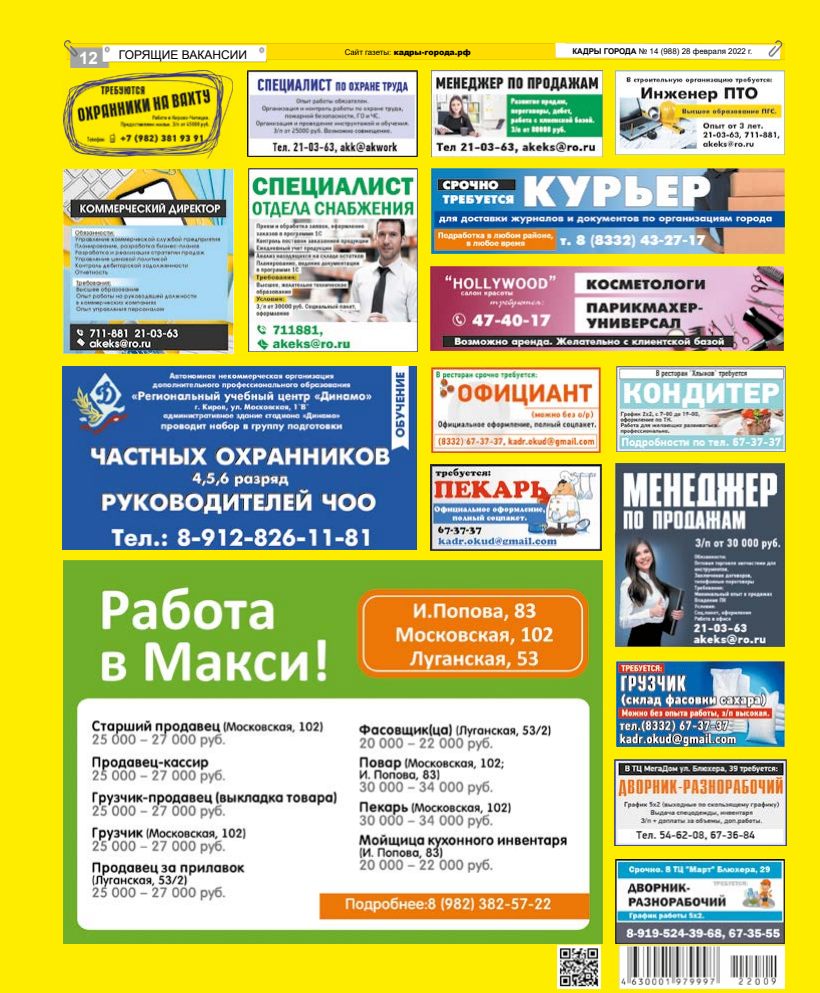
<style>
.page{position:relative;width:820px;height:993px;background:#fff}
.page>*{position:absolute;margin:0;border:0;box-sizing:border-box;transform-origin:0 0}
.t1{font:700 17px "Arial";color:#fff}
.t2{font:12px "Arial";color:#000}
.t3{font:8px "Arial";color:#000}
.t4{font:900 8px "Arial";color:#000}
.s1{font-weight:400}
.s2{font-weight:700}
</style>
<div class="page">
<div style="left:0;top:0;width:819px;height:992px;background:#ffed00"></div>
<img style="left:64px;top:41px;width:720px;height:27px">
<img style="left:557px;top:945px;width:43px;height:43px">
<img style="left:615px;top:463px;width:168px;height:183px">
<img style="left:63px;top:367px;width:353px;height:182px">
<img style="left:616px;top:366px;width:168px;height:85px">
<img style="left:248px;top:71px;width:169px;height:85px">
<img style="left:615px;top:859px;width:169px;height:84px">
<img style="left:431px;top:71px;width:171px;height:86px">
<img style="left:430px;top:266px;width:353px;height:84px">
<img style="left:619px;top:945px;width:164px;height:43px">
<img style="left:64px;top:71px;width:168px;height:88px">
<img style="left:431px;top:168px;width:353px;height:86px">
<img style="left:63px;top:169px;width:171px;height:184px">
<img style="left:615px;top:71px;width:169px;height:83px">
<img style="left:432px;top:368px;width:168px;height:84px">
<img style="left:430px;top:464px;width:171px;height:86px">
<img style="left:614px;top:759px;width:172px;height:86px">
<img style="left:616px;top:661px;width:168px;height:84px">
<img style="left:63px;top:560px;width:539px;height:383px">
<img style="left:248px;top:169px;width:169px;height:183px">
<h1 class="t1" style="left:79px;top:46px;width:20px">12</h1>
<p class="t4" style="left:344px;top:46px;width:127px"><span class="s1">Сайт газеты:</span> кадры-города.рф</p>
<h2 class="t2" style="left:119px;top:46px;width:129px">ГОРЯЩИЕ ВАКАНСИИ</h2>
<p class="t3" style="left:572px;top:46px;width:181px"><span class="s2">КАДРЫ ГОРОДА</span> № 14 (988) 28 февраля 2022 г.</p>
</div>
